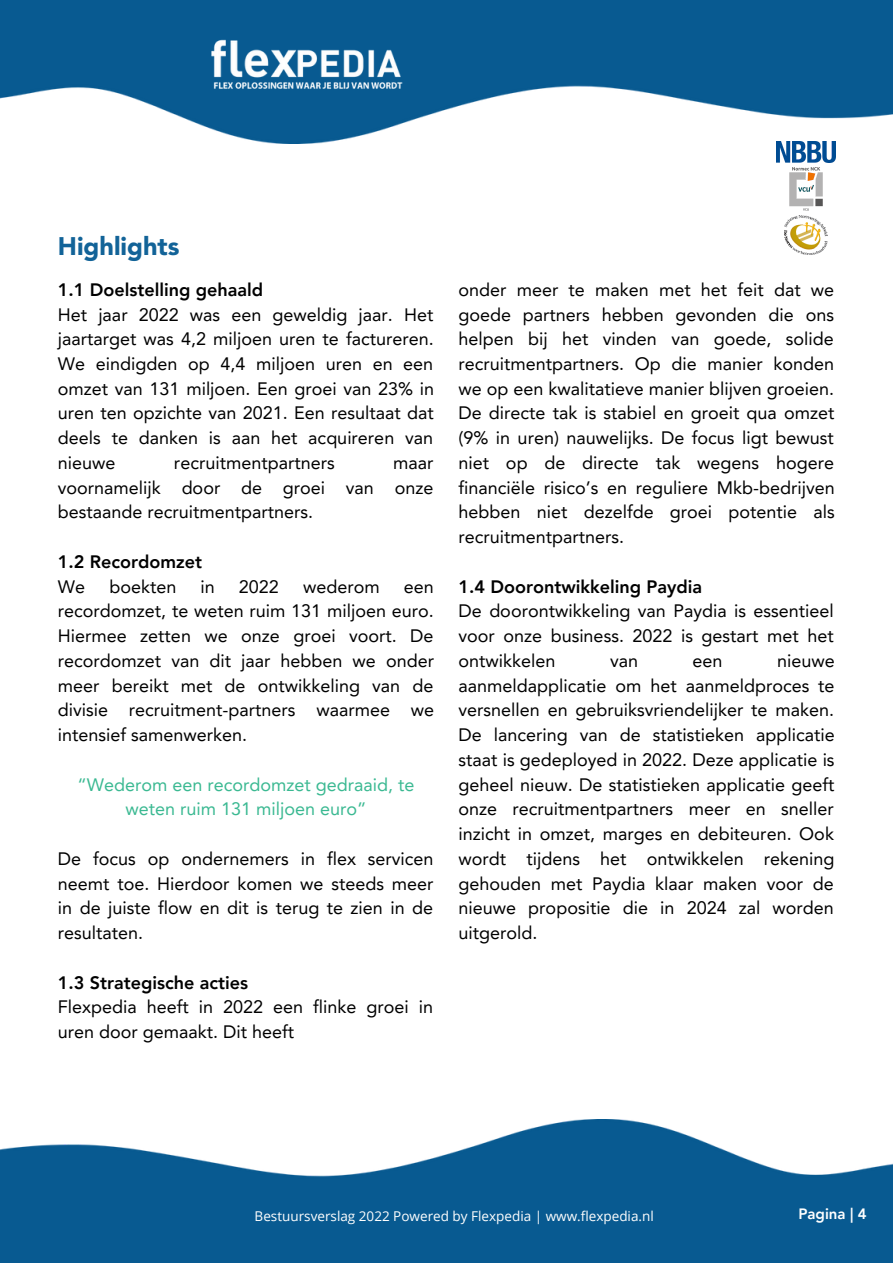
<style>
.page{position:relative;width:893px;height:1264px;background:#fff}
.page>*{position:absolute;margin:0;border:0;box-sizing:border-box;transform-origin:0 0}
.t1{font:900 25.2px "Avenir LT Std";color:#126398}
.t2{font:18px/24.8px "Avenir LT Pro";color:#000;text-align:justify}
.t3{font:800 18px "Avenir LT Pro";color:#000}
.t4{font:18px/24.8px "Avenir LT Pro";color:#3bb992;text-align:center}
.t5{font:800 15px "Avenir LT Pro";color:#fff}
.t6{font:13.5px "Open Sans";color:#fff}
</style>
<div class="page">
<img style="left:776px;top:143px;width:59px;height:19px">
<img style="left:789px;top:167px;width:34px;height:44px">
<img style="left:784px;top:215px;width:43px;height:40px">
<img style="left:0;top:1119px;width:892px;height:143px">
<img style="left:0;top:0;width:892px;height:143px">
<img style="left:195px;top:23px;width:219px;height:86px">
<p class="t1" style="left:58px;top:236px;width:123px">Highlights</p>
<p class="t3" style="left:58px;top:282px;width:207px">1.1 Doelstelling gehaald</p>
<p class="t2" style="left:58px;top:303px;width:378px">Het jaar 2022 was een geweldig jaar. Het jaartarget was 4,2 miljoen uren te factureren.<br>We eindigden op 4,4 miljoen uren en een omzet van 131 miljoen. Een groei van 23% in uren ten opzichte van 2021. Een resultaat dat deels te danken is aan het acquireren van nieuwe</p>
<p class="t2" style="left:174px;top:452px;width:162px">recruitmentpartners</p>
<p class="t2" style="left:58px;top:452px;width:377px;text-indent:335px">maar voornamelijk door de groei van onze bestaande recruitmentpartners.</p>
<p class="t3" style="left:58px;top:554px;width:146px">1.2 Recordomzet</p>
<p class="t2" style="left:58px;top:575px;width:29px">We</p>
<p class="t2" style="left:109px;top:575px;width:68px">boekten</p>
<p class="t2" style="left:200px;top:575px;width:16px">in</p>
<p class="t2" style="left:239px;top:575px;width:41px">2022</p>
<p class="t2" style="left:303px;top:575px;width:78px">wederom</p>
<p class="t2" style="left:58px;top:575px;width:378px;text-indent:346px">een recordomzet, te weten ruim 131 miljoen euro.<br>Hiermee zetten we onze groei voort. De recordomzet van dit jaar hebben we onder meer bereikt met de ontwikkeling van de divisie recruitment-partners waarmee we intensief samenwerken.</p>
<p class="t4" style="left:77px;top:773px;width:338px">“Wederom een recordomzet gedraaid, te weten ruim 131 miljoen euro”</p>
<p class="t2" style="left:58px;top:847px;width:377px">De focus op ondernemers in flex servicen neemt toe. Hierdoor komen we steeds meer in de juiste flow en dit is terug te zien in de resultaten.</p>
<p class="t3" style="left:58px;top:974px;width:192px">1.3 Strategische acties</p>
<p class="t2" style="left:58px;top:996px;width:377px">Flexpedia heeft in 2022 een flinke groei in uren door gemaakt. Dit heeft</p>
<p class="t2" style="left:458px;top:279px;width:378px">onder meer te maken met het feit dat we goede partners hebben gevonden die ons helpen bij het vinden van goede, solide recruitmentpartners. Op die manier konden we op een kwalitatieve manier blijven groeien.<br>De directe tak is stabiel en groeit qua omzet (9% in uren) nauwelijks. De focus ligt bewust niet op de directe tak wegens hogere financiële risico’s en reguliere Mkb-bedrijven hebben niet dezelfde groei potentie als recruitmentpartners.</p>
<p class="t3" style="left:458px;top:579px;width:245px">1.4 Doorontwikkeling Paydia</p>
<p class="t2" style="left:458px;top:600px;width:377px">De doorontwikkeling van Paydia is essentieel voor onze business. 2022 is gestart met het ontwikkelen</p>
<p class="t2" style="left:458px;top:650px;width:377px;text-indent:318px">nieuwe aanmeldapplicatie om het aanmeldproces te versnellen en gebruiksvriendelijker te maken.<br>De lancering van de statistieken applicatie staat is gedeployed in 2022. Deze applicatie is geheel nieuw. De statistieken applicatie geeft onze recruitmentpartners meer en sneller inzicht in omzet, marges en debiteuren. Ook wordt tijdens het ontwikkelen rekening gehouden met Paydia klaar maken voor de nieuwe propositie die in 2024 zal worden uitgerold.</p>
<p class="t2" style="left:610px;top:650px;width:30px">van</p>
<p class="t2" style="left:692px;top:650px;width:31px">een</p>
<p class="t6" style="left:255px;top:1206px;width:400px">Bestuursverslag 2022 Powered by Flexpedia | www.flexpedia.nl</p>
<p class="t5" style="left:798px;top:1207px;width:70px">Pagina | 4</p>
</div>
